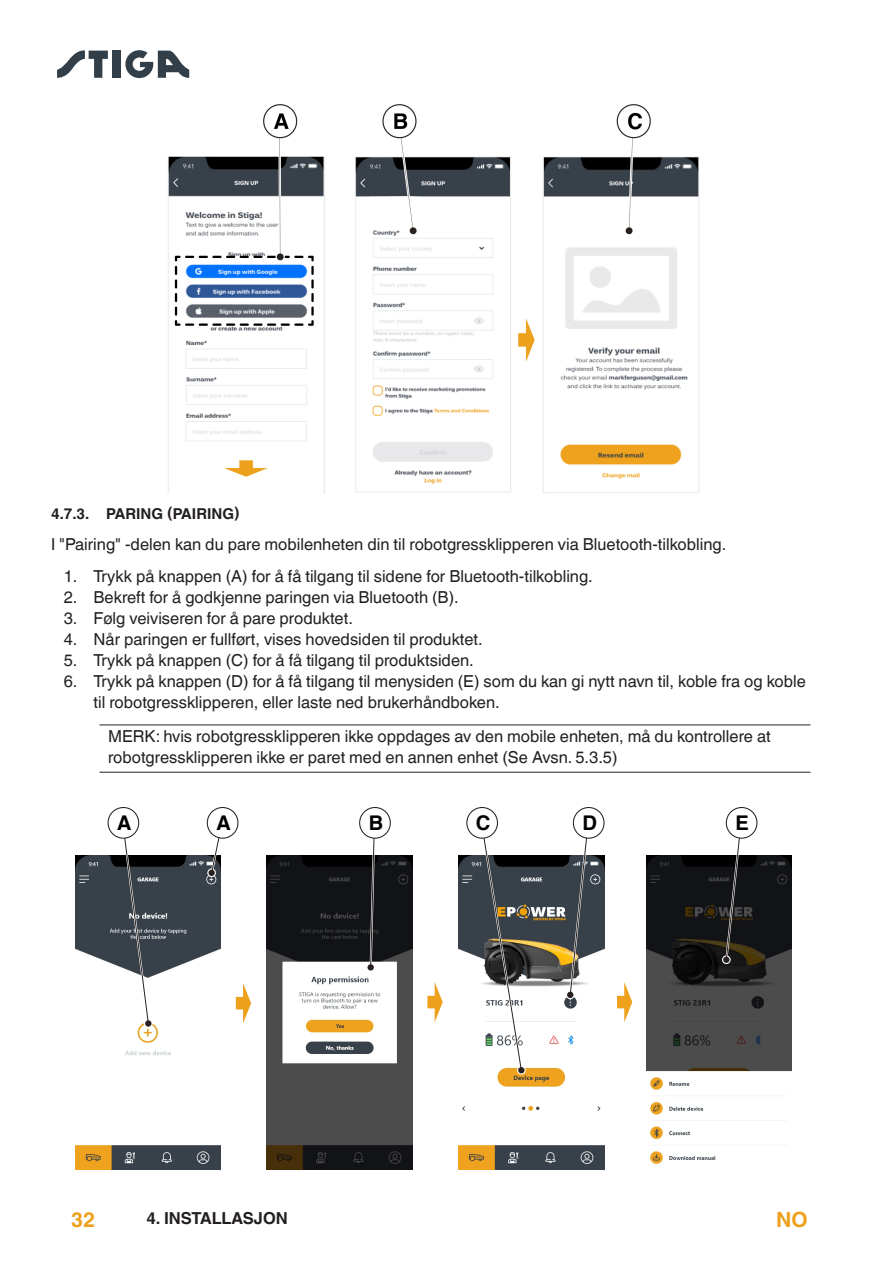
<style>
.page{position:relative;width:893px;height:1263px;background:#fff}
.page>*{position:absolute;margin:0;border:0;box-sizing:border-box;transform-origin:0 0}
.t1{font:700 21px "Helvetica World";color:#eea11d}
.t2{font:700 20.25px "Helvetica World";color:#000}
.t3{font:16.5px/21px "Helvetica World";color:#231f20}
.t4{font:700 16.5px "Helvetica World";color:#231f20}
.t5{font:700 15px "Helvetica World";color:#231f20}
</style>
<div class="page">
<div style="left:113px;top:51px;width:8px;height:27px;background:#323e48"></div>
<svg style="left:57px;top:50px;width:51px;height:28px"></svg>
<svg style="left:125px;top:50px;width:64px;height:28px"></svg>
<hr style="left:100px;top:724px;width:710px;height:1px;background:#231f20">
<hr style="left:100px;top:772px;width:710px;height:1px;background:#231f20">
<svg style="left:235px;top:983px;width:16px;height:41px"></svg>
<svg style="left:427px;top:982px;width:16px;height:40px"></svg>
<svg style="left:617px;top:982px;width:16px;height:40px"></svg>
<img style="left:76px;top:855px;width:145px;height:314px">
<img style="left:459px;top:855px;width:145px;height:314px">
<img style="left:647px;top:855px;width:145px;height:309px">
<img style="left:266px;top:855px;width:146px;height:314px">
<svg style="left:207px;top:827px;width:14px;height:50px"></svg>
<div style="left:208px;top:869px;width:7px;height:7px;background:#28201e;border-radius:50%"></div>
<div style="left:207px;top:807px;width:31px;height:31px;background:#fff;border-radius:50%"></div>
<div style="left:207px;top:807px;width:31px;height:32px;border:1px solid #28201e;border-radius:50%"></div>
<svg style="left:120px;top:820px;width:33px;height:208px"></svg>
<svg style="left:145px;top:1020px;width:7px;height:7px"></svg>
<div style="left:108px;top:807px;width:31px;height:31px;background:#fff;border-radius:50%"></div>
<div style="left:108px;top:807px;width:31px;height:32px;border:1px solid #28201e;border-radius:50%"></div>
<svg style="left:566px;top:821px;width:24px;height:178px"></svg>
<div style="left:567px;top:991px;width:7px;height:7px;background:#28201e;border-radius:50%"></div>
<div style="left:573px;top:807px;width:31px;height:31px;background:#fff;border-radius:50%"></div>
<div style="left:573px;top:807px;width:32px;height:32px;border:1px solid #28201e;border-radius:50%"></div>
<svg style="left:479px;top:827px;width:47px;height:248px"></svg>
<div style="left:518px;top:1067px;width:7px;height:6px;background:#28201e;border-radius:50%"></div>
<div style="left:467px;top:807px;width:30px;height:31px;background:#fff;border-radius:50%"></div>
<div style="left:466px;top:807px;width:32px;height:32px;border:1px solid #28201e;border-radius:50%"></div>
<svg style="left:722px;top:821px;width:21px;height:143px"></svg>
<div style="left:723px;top:956px;width:7px;height:7px;background:#28201e;border-radius:50%"></div>
<div style="left:726px;top:807px;width:31px;height:31px;background:#fff;border-radius:50%"></div>
<div style="left:726px;top:807px;width:31px;height:32px;border:1px solid #28201e;border-radius:50%"></div>
<svg style="left:366px;top:835px;width:11px;height:137px"></svg>
<div style="left:367px;top:964px;width:7px;height:7px;background:#28201e;border-radius:50%"></div>
<div style="left:360px;top:807px;width:30px;height:31px;background:#fff;border-radius:50%"></div>
<div style="left:359px;top:807px;width:32px;height:32px;border:1px solid #28201e;border-radius:50%"></div>
<img style="left:168px;top:104px;width:531px;height:389px">
<p class="t5" style="left:51px;top:505px;width:190px">4.7.3. PARING (PAIRING)</p>
<p class="t3" style="left:51px;top:534px;width:677px">I "Pairing" -delen kan du pare mobilenheten din til robotgressklipperen via Bluetooth-tilkobling.</p>
<p class="t3" style="left:64px;top:566px;width:531px">1. Trykk på knappen (A) for å få tilgang til sidene for Bluetooth-tilkobling.</p>
<p class="t3" style="left:64px;top:587px;width:396px">2. Bekreft for å godkjenne paringen via Bluetooth (B).</p>
<p class="t3" style="left:64px;top:608px;width:291px">3. Følg veiviseren for å pare produktet.</p>
<p class="t3" style="left:64px;top:629px;width:420px">4. Når paringen er fullført, vises hovedsiden til produktet.</p>
<p class="t3" style="left:64px;top:650px;width:412px">5. Trykk på knappen (C) for å få tilgang til produktsiden.</p>
<p class="t3" style="left:94px;top:671px;width:714px;text-indent:-30px">6. Trykk på knappen (D) for å få tilgang til menysiden (E) som du kan gi nytt navn til, koble fra og koble til robotgressklipperen, eller laste ned brukerhåndboken.</p>
<p class="t3" style="left:108px;top:726px;width:664px">MERK: hvis robotgressklipperen ikke oppdages av den mobile enheten, må du kontrollere at robotgressklipperen ikke er paret med en annen enhet (Se Avsn. 5.3.5)</p>
<p class="t2" style="left:117px;top:811px;width:16px">A</p>
<p class="t2" style="left:216px;top:811px;width:16px">A</p>
<p class="t2" style="left:369px;top:811px;width:16px">B</p>
<p class="t2" style="left:476px;top:811px;width:16px">C</p>
<p class="t2" style="left:582px;top:811px;width:16px">D</p>
<p class="t2" style="left:735px;top:811px;width:15px">E</p>
<p class="t1" style="left:71px;top:1208px;width:26px">32</p>
<p class="t4" style="left:146px;top:1209px;width:35px">4. INSTALLASJON</p>
<p class="t1" style="left:776px;top:1208px;width:33px">NO</p>
</div>
